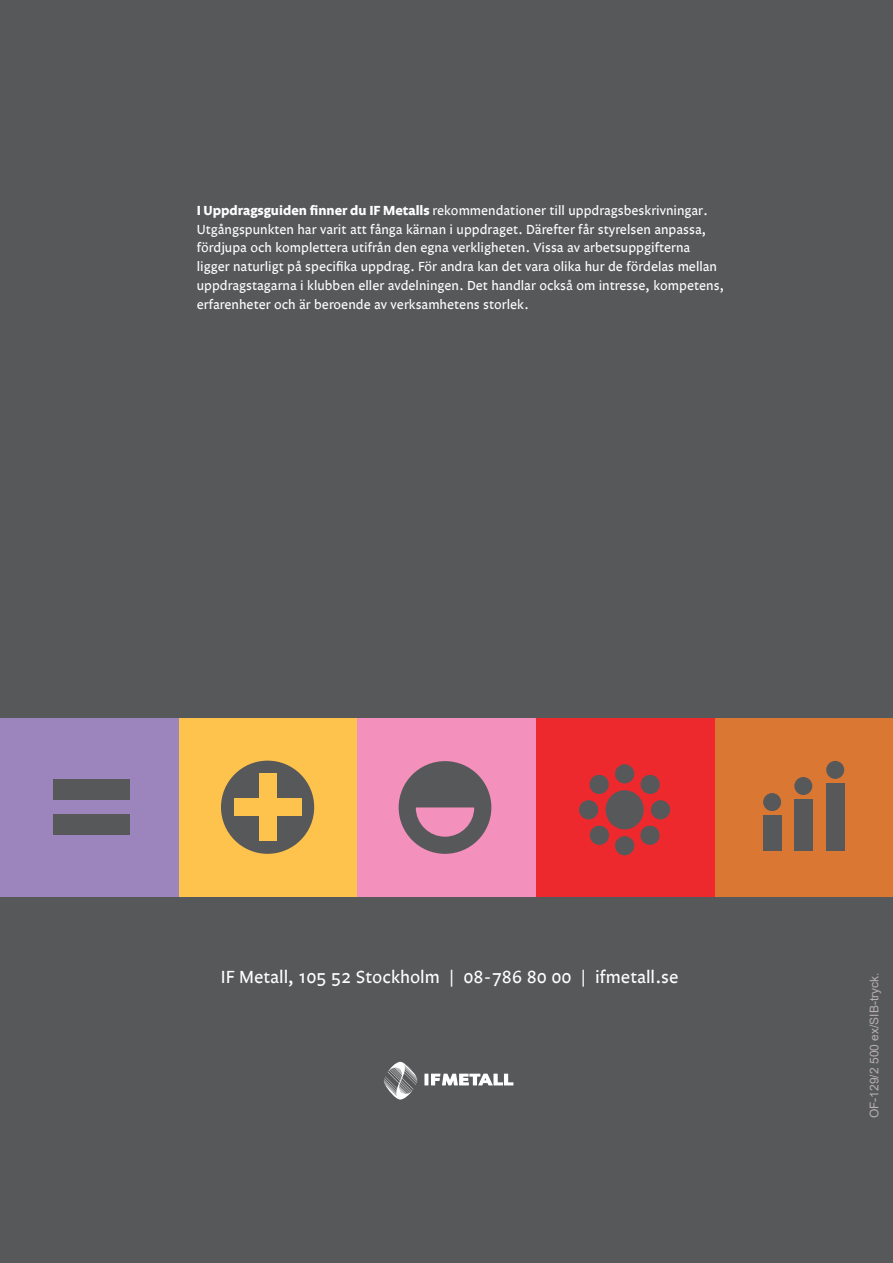
<style>
.page{position:relative;width:893px;height:1263px;background:#57585a}
.page>*{position:absolute;margin:0;border:0;box-sizing:border-box;transform-origin:0 0}
.t1{font:18px "Legato";color:#fff}
.t2{font:13.5px/18.8px "Legato";color:#fff}
.t3{font:12px "Arial";color:#b6b0af}
.s1{font-weight:700}
</style>
<div class="page">
<div style="left:0;top:718px;width:179px;height:178px;background:#9c85bd"></div>
<div style="left:179px;top:718px;width:178px;height:178px;background:#fec34d"></div>
<div style="left:53px;top:779px;width:76px;height:21px;background:#57585a"></div>
<div style="left:53px;top:815px;width:76px;height:20px;background:#57585a"></div>
<div style="left:221px;top:761px;width:93px;height:93px;background:#57585a;border-radius:50%"></div>
<div style="left:259px;top:774px;width:18px;height:67px;background:#fec34d"></div>
<div style="left:234px;top:798px;width:67px;height:18px;background:#fec34d"></div>
<div style="left:714px;top:718px;width:179px;height:178px;background:#da7833"></div>
<div style="left:536px;top:718px;width:178px;height:178px;background:#ee292e"></div>
<div style="left:357px;top:718px;width:179px;height:178px;background:#f390bc"></div>
<div style="left:794px;top:799px;width:18px;height:51px;background:#57585a"></div>
<div style="left:826px;top:783px;width:18px;height:67px;background:#57585a"></div>
<div style="left:763px;top:815px;width:18px;height:35px;background:#57585a"></div>
<div style="left:794px;top:777px;width:18px;height:18px;background:#57585a;border-radius:50%"></div>
<div style="left:763px;top:793px;width:18px;height:18px;background:#57585a;border-radius:50%"></div>
<div style="left:826px;top:761px;width:18px;height:18px;background:#57585a;border-radius:50%"></div>
<div style="left:615px;top:764px;width:19px;height:19px;background:#57585a;border-radius:50%"></div>
<div style="left:606px;top:790px;width:38px;height:39px;background:#57585a;border-radius:50%"></div>
<div style="left:651px;top:800px;width:19px;height:19px;background:#57585a;border-radius:50%"></div>
<svg style="left:640px;top:775px;width:20px;height:19px"></svg>
<svg style="left:640px;top:825px;width:20px;height:20px"></svg>
<div style="left:615px;top:836px;width:19px;height:19px;background:#57585a;border-radius:50%"></div>
<div style="left:579px;top:800px;width:19px;height:19px;background:#57585a;border-radius:50%"></div>
<svg style="left:589px;top:825px;width:20px;height:20px"></svg>
<svg style="left:589px;top:775px;width:20px;height:19px"></svg>
<svg style="left:384px;top:1062px;width:33px;height:37px"></svg>
<svg style="left:424px;top:1074px;width:4px;height:11px"></svg>
<svg style="left:431px;top:1074px;width:82px;height:11px"></svg>
<div style="left:399px;top:761px;width:92px;height:93px;background:#57585a;border-radius:50%"></div>
<svg style="left:416px;top:807px;width:58px;height:30px"></svg>
<p class="t2" style="left:197px;top:202px;width:529px"><span class="s1">I Uppdragsguiden finner du IF Metalls</span> rekommendationer till uppdragsbeskrivningar.<br>Utgångspunkten har varit att fånga kärnan i uppdraget. Därefter får styrelsen anpassa, fördjupa och komplettera utifrån den egna verkligheten. Vissa av arbetsuppgifterna ligger naturligt på specifika uppdrag. För andra kan det vara olika hur de fördelas mellan uppdragstagarna i klubben eller avdelningen. Det handlar också om intresse, kompetens, erfarenheter och är beroende av verksamhetens storlek.</p>
<h1 class="t1" style="left:221px;top:967px;width:459px">IF Metall, 105 52 Stockholm | 08-786 80 00 | ifmetall.se</h1>
<p class="t3" style="left:866px;top:1118px;width:147px;rotate:-90deg">OF-129/2 500 ex/SIB-tryck.</p>
</div>
